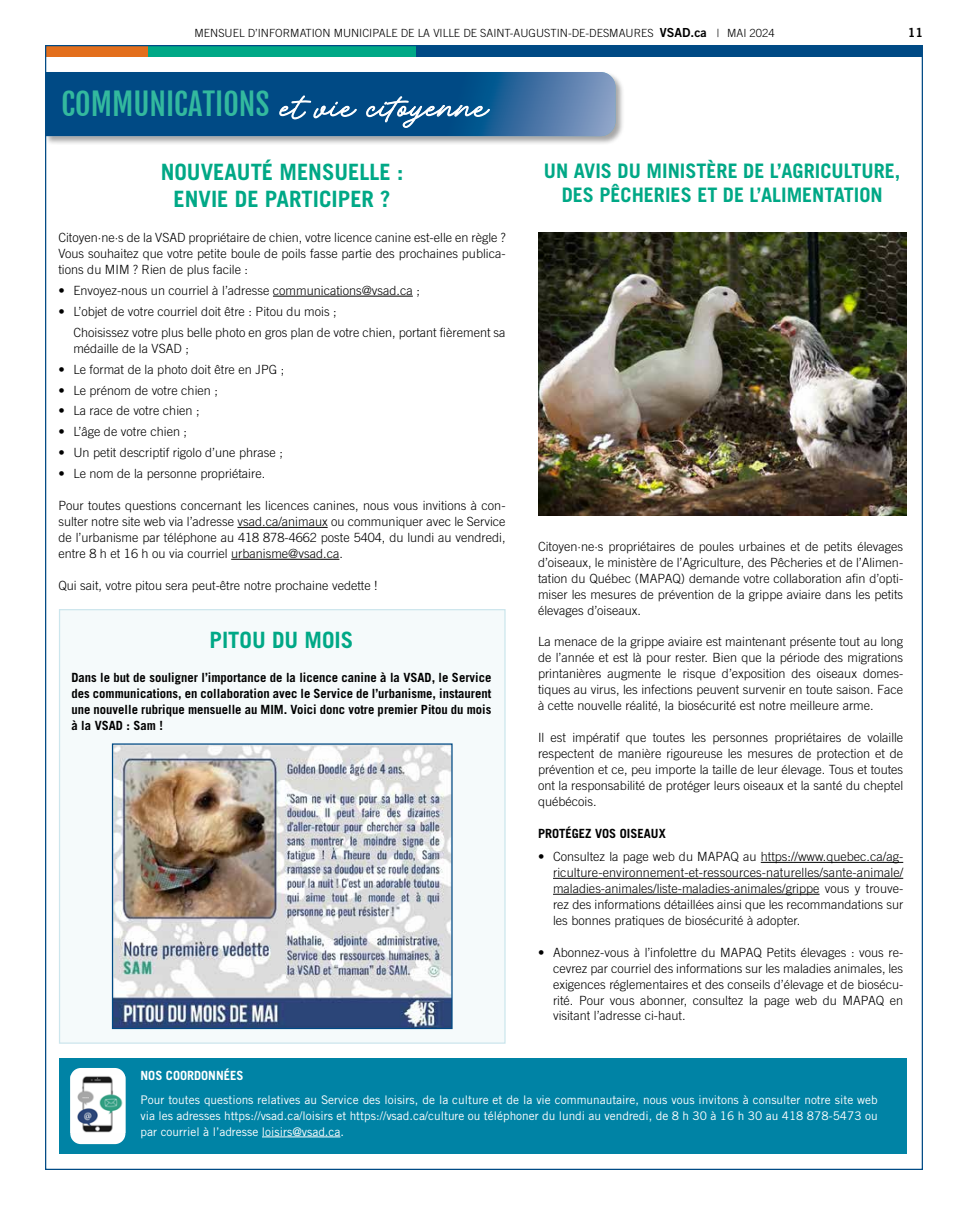
<style>
.page{position:relative;width:968px;height:1215px;background:#fff}
.page>*{position:absolute;margin:0;border:0;box-sizing:border-box;transform-origin:0 0}
.t1{font:30.25px "Fjalla One";color:#33b99e}
.t2{font:700 22.5px/27px "Trade Gothic";color:#00a886;text-align:center}
.t3{font:700 20px/24px "Trade Gothic";color:#00a886;text-align:center}
.t4{font:300 12.62px/16px "Trade Gothic";color:#000;text-align:justify}
.t5{font:700 12.62px/15.9px "Trade Gothic";color:#000;text-align:justify}
.t6{font:700 12.62px "Trade Gothic";color:#fff}
.t7{font:12.5px "Trade Gothic Bold Two";color:#000}
.t8{font:11.88px/15.9px "Trade Gothic";color:#fff;text-align:justify}
.t9{font:300 11.25px "Trade Gothic";color:#000}
.s1{font-family:"Trade Gothic Bold Two";font-weight:400;font-size:12.5px}
.s2{font-family:"Adventures Unlimited Script";font-size:49.5px;color:#fff}
</style>
<div class="page">
<div style="left:59px;top:609px;width:446px;height:435px;background:#f5fafb;border:1px solid #cce6ed"></div>
<hr style="left:760px;top:862px;width:143px;height:1px;background:#000">
<hr style="left:553px;top:878px;width:350px;height:1px;background:#000">
<hr style="left:553px;top:894px;width:266px;height:1px;background:#000">
<div style="left:59px;top:1058px;width:848px;height:96px;background:#0083a5"></div>
<div style="left:70px;top:1068px;width:55px;height:76px;background:#fefefe;border-radius:11px"></div>
<img style="left:70px;top:1075px;width:53px;height:58px">
<hr style="left:262px;top:1137px;width:78px;height:1px;background:#fff">
<hr style="left:273px;top:296px;width:140px;height:1px;background:#000">
<hr style="left:237px;top:527px;width:91px;height:1px;background:#000">
<hr style="left:231px;top:559px;width:108px;height:1px;background:#000">
<div style="left:44px;top:71px;width:580px;height:74px;background:#000;opacity:.35"></div>
<svg style="left:47px;top:72px;width:568px;height:64px;background:#12558d"></svg>
<img style="left:538px;top:232px;width:368px;height:284px">
<img style="left:114px;top:745px;width:336px;height:282px">
<div style="left:112px;top:743px;width:340px;height:286px;border:1px solid #004a85"></div>
<div style="left:147px;top:46px;width:269px;height:11px;background:#00a886"></div>
<div style="left:416px;top:46px;width:506px;height:11px;background:#004a85"></div>
<div style="left:45px;top:46px;width:102px;height:11px;background:#e36f1d"></div>
<p class="t9" style="left:195px;top:26px;width:581px">MENSUEL D’INFORMATION MUNICIPALE DE LA VILLE DE SAINT-AUGUSTIN-DE-DESMAURES <span class="s1">VSAD.ca</span> | MAI 2024</p>
<p class="t7" style="left:907px;top:25px;width:17px">11</p>
<h1 class="t1" style="left:61px;top:86px;width:429px">COMMUNICATIONS <span class="s2">et vie citoyenne</span></h1>
<h2 class="t2" style="left:161px;top:158px;width:244px">NOUVEAUTÉ MENSUELLE :<br>ENVIE DE PARTICIPER ?</h2>
<p class="t4" style="left:58px;top:229px;width:449px">Citoyen·ne·s de la VSAD propriétaire de chien, votre licence canine est-elle en règle ?<br>Vous souhaitez que votre petite boule de poils fasse partie des prochaines publica&shy;tions du MIM ? Rien de plus facile :</p>
<p class="t4" style="left:58px;top:282px;width:363px">• Envoyez-nous un courriel à l’adresse communications@vsad.ca ;</p>
<p class="t4" style="left:73px;top:301px;width:434px;line-height:20.9px;text-indent:-15px">• L’objet de votre courriel doit être : Pitou du mois ;<br>Choisissez votre plus belle photo en gros plan de votre chien, portant fièrement sa</p>
<p class="t4" style="left:73px;top:340px;width:117px">médaille de la VSAD ;</p>
<p class="t4" style="left:58px;top:361px;width:227px">• Le format de la photo doit être en JPG ;</p>
<p class="t4" style="left:58px;top:382px;width:161px">• Le prénom de votre chien ;</p>
<p class="t4" style="left:58px;top:403px;width:143px">• La race de votre chien ;</p>
<p class="t4" style="left:58px;top:424px;width:130px">• L’âge de votre chien ;</p>
<p class="t4" style="left:58px;top:445px;width:226px">• Un petit descriptif rigolo d’une phrase ;</p>
<p class="t4" style="left:58px;top:466px;width:208px">• Le nom de la personne propriétaire.</p>
<p class="t4" style="left:58px;top:497px;width:449px">Pour toutes questions concernant les licences canines, nous vous invitions à con&shy;sulter notre site web via l’adresse vsad.ca/animaux ou communiquer avec le Service de l’urbanisme par téléphone au 418 878-4662 poste 5404, du lundi au vendredi, entre 8 h et 16 h ou via courriel urbanisme@vsad.ca.</p>
<p class="t4" style="left:58px;top:577px;width:320px">Qui sait, votre pitou sera peut-être notre prochaine vedette !</p>
<h2 class="t2" style="left:209px;top:627px;width:145px">PITOU DU MOIS</h2>
<p class="t5" style="left:71px;top:670px;width:421px">Dans le but de souligner l’importance de la licence canine à la VSAD, le Service des communications, en collaboration avec le Service de l’urbanisme, instaurent une nouvelle rubrique mensuelle au MIM. Voici donc votre premier Pitou du mois à la VSAD : Sam !</p>
<h3 class="t3" style="left:544px;top:158px;width:358px">UN AVIS DU MINISTÈRE DE L’AGRICULTURE,<br>DES PÊCHERIES ET DE L’ALIMENTATION</h3>
<p class="t4" style="left:538px;top:538px;width:367px">Citoyen·ne·s propriétaires de poules urbaines et de petits élevages d’oiseaux, le ministère de l’Agriculture, des Pêcheries et de l’Alimen&shy;tation du Québec (MAPAQ) demande votre collaboration afin d’opti&shy;miser les mesures de prévention de la grippe aviaire dans les petits élevages d’oiseaux.</p>
<p class="t4" style="left:538px;top:634px;width:367px">La menace de la grippe aviaire est maintenant présente tout au long de l’année et est là pour rester. Bien que la période des migrations printanières augmente le risque d’exposition des oiseaux domes&shy;tiques au virus, les infections peuvent survenir en toute saison. Face à cette nouvelle réalité, la biosécurité est notre meilleure arme.</p>
<p class="t4" style="left:538px;top:729px;width:367px">Il est impératif que toutes les personnes propriétaires de volaille respectent de manière rigoureuse les mesures de protection et de prévention et ce, peu importe la taille de leur élevage. Tous et toutes ont la responsabilité de protéger leurs oiseaux et la santé du cheptel québécois.</p>
<p class="t5" style="left:538px;top:825px;width:129px">PROTÉGEZ VOS OISEAUX</p>
<p class="t4" style="left:553px;top:848px;width:352px;text-indent:-15px">• Consultez la page web du MAPAQ au https://www.quebec.ca/ag&shy;riculture-environnement-et-ressources-naturelles/sante-animale/ maladies-animales/liste-maladies-animales/grippe vous y trouve&shy;rez des informations détaillées ainsi que les recommandations sur les bonnes pratiques de biosécurité à adopter.</p>
<p class="t4" style="left:553px;top:944px;width:352px;text-indent:-15px">• Abonnez-vous à l’infolettre du MAPAQ Petits élevages : vous re&shy;cevrez par courriel des informations sur les maladies animales, les exigences réglementaires et des conseils d’élevage et de biosécu&shy;rité. Pour vous abonner, consultez la page web du MAPAQ en visitant l’adresse ci-haut.</p>
<p class="t6" style="left:141px;top:1068px;width:104px">NOS COORDONNÉES</p>
<p class="t8" style="left:141px;top:1092px;width:738px">Pour toutes questions relatives au Service des loisirs, de la culture et de la vie communautaire, nous vous invitons à consulter notre site web via les adresses https://vsad.ca/loisirs et https://vsad.ca/culture ou téléphoner du lundi au vendredi, de 8 h 30 à 16 h 30 au 418 878-5473 ou par courriel à l’adresse loisirs@vsad.ca.</p>
</div>
